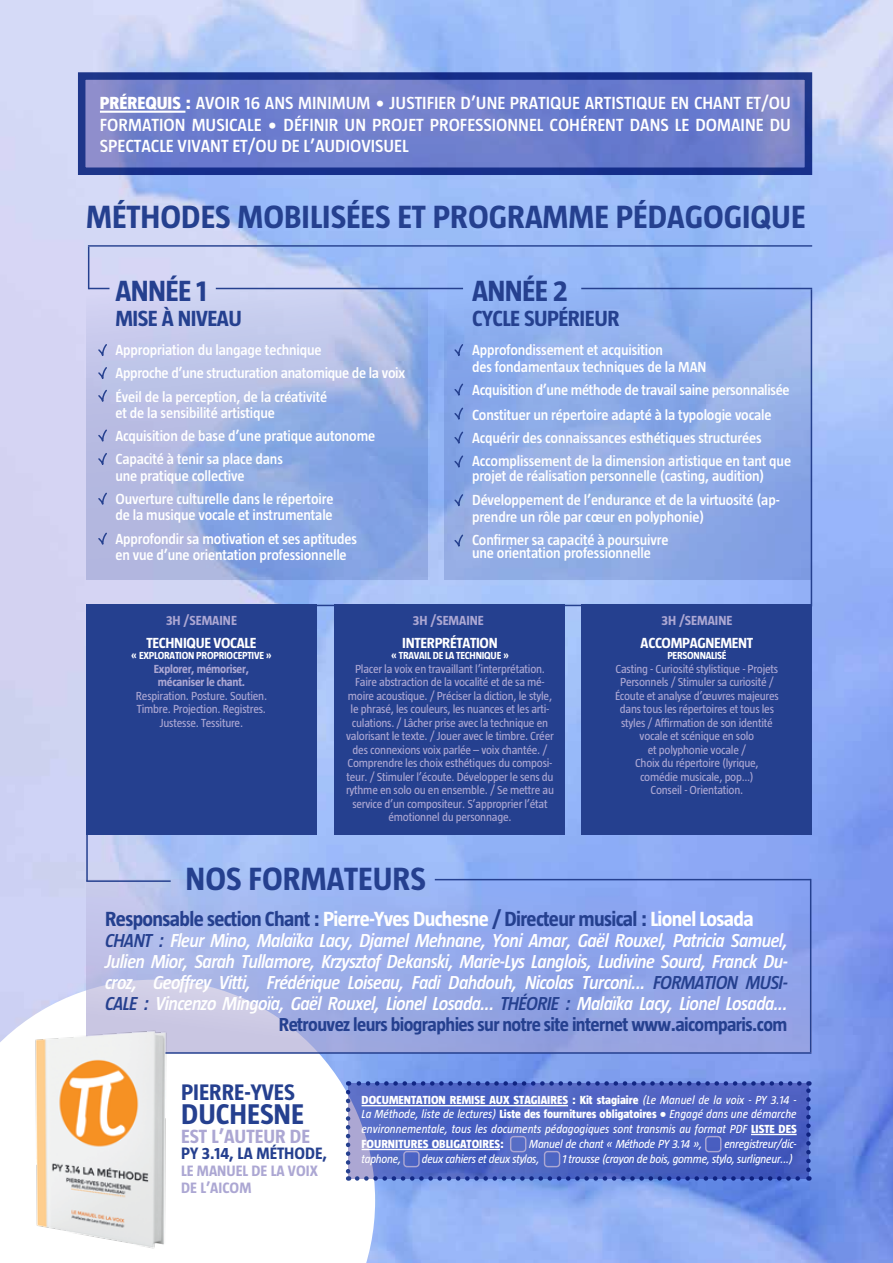
<style>
.page{position:relative;width:893px;height:1263px;background:#fff}
.page>*{position:absolute;margin:0;border:0;box-sizing:border-box;transform-origin:0 0}
.t1{font:700 33px "Taz";color:#25408f}
.t2{font:700 30px "Taz";letter-spacing:-.02em;color:#25408f}
.t3{font:700 29.25px "Taz";color:#25408f}
.t4{font:700 23.1px "Taz";color:#25408f}
.t5{font:700 22.5px "Taz";letter-spacing:-.02em;color:#25408f}
.t6{font:700 21px "Taz";letter-spacing:-.03em;color:#25408f}
.t7{font:700 19.65px "Taz";color:#aca7d3}
.t8{font:italic 600 19.2px/21px "Taz";letter-spacing:-.03em;color:#fff;text-align:right}
.t9{font:600 18px/21.6px "Taz";color:#fff;text-align:justify}
.t10{font:700 16.95px "Taz";color:#25408f}
.t11{font:700 15.45px/17px "Taz";color:#aca7d3}
.t12{font:600 15px/23.1px "Taz";letter-spacing:-.01em;color:#fff}
.t13{font:700 15px "Taz";letter-spacing:-.02em;color:#fff}
.t14{font:700 13.5px "Taz";color:#aca7d3}
.t15{font:12px/13.5px "Taz";letter-spacing:-.02em;color:#aca7d3;text-align:center}
.t16{font:italic 12px/14.5px "Taz";letter-spacing:-.02em;color:#fff;text-align:justify}
.t17{font:700 12px/13.5px "Taz";letter-spacing:-.02em;color:#aca7d3;text-align:center}
.t18{font:700 10.5px "Taz";letter-spacing:-.02em;color:#fff}
.s1{font-weight:800}
.s2{color:#fff}
.s3{color:#25408f}
.s4{font-weight:700;font-style:normal;color:#25408f}
.s5{font-weight:800;font-style:normal}
</style>
<div class="page">
<img style="left:0;top:0;width:893px;height:1263px">
<svg style="left:0;top:980px;width:375px;height:283px"></svg>
<svg style="left:86px;top:879px;width:726px;height:173px;background:#9cade9"></svg>
<svg style="left:78px;top:72px;width:734px;height:103px;background:#6172c1"></svg>
<hr style="left:100px;top:111px;width:85px;height:2px;background:#fff">
<svg style="left:348px;top:1083px;width:460px;height:95px;background:#4f64c2"></svg>
<svg style="left:346px;top:1092px;width:4px;height:89px"></svg>
<svg style="left:357px;top:1176px;width:452px;height:5px;background:#445fb8"></svg>
<svg style="left:806px;top:1081px;width:5px;height:89px"></svg>
<svg style="left:348px;top:1081px;width:451px;height:5px;background:#485fb9"></svg>
<hr style="left:362px;top:1105px;width:206px;height:1px;background:#fff">
<hr style="left:751px;top:1134px;width:46px;height:1px;background:#fff">
<hr style="left:362px;top:1149px;width:138px;height:1px;background:#fff">
<div style="left:510px;top:1136px;width:16px;height:16px;border:1px solid #aca7d3;border-radius:3px"></div>
<div style="left:705px;top:1136px;width:16px;height:16px;border:1px solid #aca7d3;border-radius:3px"></div>
<div style="left:403px;top:1151px;width:17px;height:16px;border:1px solid #aca7d3;border-radius:3px"></div>
<div style="left:544px;top:1151px;width:16px;height:16px;border:1px solid #aca7d3;border-radius:3px"></div>
<hr style="left:88px;top:245px;width:724px;height:2px;background:#25408f">
<svg style="left:86px;top:289px;width:341px;height:291px;background:#a4b5e5"></svg>
<svg style="left:444px;top:288px;width:367px;height:292px;background:#8face7"></svg>
<svg style="left:454px;top:343px;width:11px;height:16px"></svg>
<svg style="left:454px;top:406px;width:11px;height:17px"></svg>
<svg style="left:454px;top:382px;width:11px;height:17px"></svg>
<svg style="left:454px;top:430px;width:11px;height:17px"></svg>
<svg style="left:454px;top:454px;width:11px;height:17px"></svg>
<svg style="left:454px;top:493px;width:11px;height:16px"></svg>
<svg style="left:454px;top:533px;width:11px;height:17px"></svg>
<svg style="left:97px;top:343px;width:11px;height:16px"></svg>
<svg style="left:97px;top:366px;width:11px;height:16px"></svg>
<svg style="left:97px;top:388px;width:11px;height:17px"></svg>
<svg style="left:97px;top:428px;width:11px;height:17px"></svg>
<svg style="left:97px;top:451px;width:11px;height:17px"></svg>
<svg style="left:97px;top:491px;width:11px;height:17px"></svg>
<svg style="left:97px;top:531px;width:11px;height:17px"></svg>
<svg style="left:89px;top:288px;width:20px;height:1px"></svg>
<hr style="left:216px;top:288px;width:247px;height:1px;background:#25408f">
<hr style="left:581px;top:288px;width:231px;height:1px;background:#25408f">
<hr style="left:435px;top:879px;width:376px;height:1px;background:#25408f">
<hr style="left:86px;top:1052px;width:725px;height:2px;background:#25408f">
<hr style="left:86px;top:880px;width:85px;height:2px;background:#25408f">
<hr style="left:88px;top:247px;width:1px;height:42px;background:#25408f">
<hr style="left:811px;top:289px;width:1px;height:317px;background:#25408f">
<hr style="left:810px;top:879px;width:1px;height:173px;background:#25408f">
<hr style="left:86px;top:605px;width:723px;height:1px;background:#25408f">
<hr style="left:86px;top:606px;width:2px;height:275px;background:#25408f">
<div style="left:334px;top:605px;width:230px;height:230px;background:#25408f"></div>
<div style="left:582px;top:605px;width:230px;height:230px;background:#25408f"></div>
<div style="left:86px;top:605px;width:231px;height:230px;background:#25408f"></div>
<img style="left:15px;top:1025px;width:171px;height:231px">
<h3 class="t9" style="left:100px;top:92px;width:692px"><span class="s1">PRÉREQUIS :</span> AVOIR 16 ANS MINIMUM • JUSTIFIER D’UNE PRATIQUE ARTISTIQUE EN CHANT ET/OU FORMATION MUSICALE • DÉFINIR UN PROJET PROFESSIONNEL COHÉRENT DANS LE DOMAINE DU SPECTACLE VIVANT ET/OU DE L’AUDIOVISUEL</h3>
<h1 class="t1" style="left:86px;top:198px;width:721px">MÉTHODES MOBILISÉES ET PROGRAMME PÉDAGOGIQUE</h1>
<h2 class="t2" style="left:115px;top:274px;width:93px">ANNÉE 1</h2>
<h3 class="t5" style="left:115px;top:306px;width:128px">MISE À NIVEAU</h3>
<p class="t12" style="left:115px;top:339px;width:291px">Appropriation du langage technique<br>Approche d’une structuration anatomique de la voix<br>Éveil de la perception, de la créativité</p>
<p class="t12" style="left:115px;top:401px;width:261px">et de la sensibilité artistique<br>Acquisition de base d’une pratique autonome<br>Capacité à tenir sa place dans</p>
<p class="t12" style="left:115px;top:464px;width:220px">une pratique collective<br>Ouverture culturelle dans le répertoire</p>
<p class="t12" style="left:115px;top:504px;width:243px">de la musique vocale et instrumentale<br>Approfondir sa motivation et ses aptitudes</p>
<p class="t12" style="left:115px;top:543px;width:233px">en vue d’une orientation professionnelle</p>
<h2 class="t2" style="left:472px;top:274px;width:97px">ANNÉE 2</h2>
<h3 class="t5" style="left:472px;top:306px;width:149px">CYCLE SUPÉRIEUR</h3>
<p class="t12" style="left:472px;top:342px;width:236px;line-height:16.5px">Approfondissement et acquisition<br>des fondamentaux techniques de la MAN</p>
<p class="t12" style="left:472px;top:377px;width:319px;line-height:24.6px">Acquisition d’une méthode de travail saine personnalisée<br>Constituer un répertoire adapté à la typologie vocale</p>
<p class="t12" style="left:472px;top:426px;width:321px">Acquérir des connaissances esthétiques structurées<br>Accomplissement de la dimension artistique en tant que</p>
<p class="t12" style="left:472px;top:463px;width:309px;line-height:24.6px">projet de réalisation personnelle (casting, audition)<br>Développement de l’endurance et de la virtuosité (ap-</p>
<p class="t12" style="left:472px;top:505px;width:234px">prendre un rôle par cœur en polyphonie)<br>Confirmer sa capacité à poursuivre</p>
<p class="t12" style="left:472px;top:541px;width:180px">une orientation professionnelle</p>
<p class="t14" style="left:166px;top:613px;width:72px">3H /SEMAINE</p>
<p class="t14" style="left:413px;top:613px;width:72px">3H /SEMAINE</p>
<p class="t14" style="left:661px;top:613px;width:72px">3H /SEMAINE</p>
<p class="t13" style="left:402px;top:635px;width:97px">INTERPRÉTATION</p>
<p class="t18" style="left:391px;top:649px;width:119px">« TRAVAIL DE LA TECHNIQUE »</p>
<p class="t15" style="left:346px;top:661px;width:209px">Placer la voix en travaillant l’interprétation.<br>Faire abstraction de la vocalité et de sa mé&shy;moire acoustique. / Préciser la diction, le style, le phrasé, les couleurs, les nuances et les arti&shy;culations. / Lâcher prise avec la technique en valorisant le texte. / Jouer avec le timbre. Créer des connexions voix parlée – voix chantée. / Comprendre les choix esthétiques du composi&shy;teur. / Stimuler l’écoute. Développer le sens du rythme en solo ou en ensemble. / Se mettre au service d’un compositeur. S’approprier l’état émotionnel du personnage.</p>
<p class="t13" style="left:147px;top:635px;width:111px">TECHNIQUE VOCALE</p>
<p class="t18" style="left:131px;top:649px;width:142px">« EXPLORATION PROPRIOCEPTIVE »</p>
<p class="t17" style="left:154px;top:661px;width:97px">Explorer, mémoriser, mécaniser le chant.</p>
<p class="t15" style="left:136px;top:688px;width:133px">Respiration. Posture. Soutien.<br>Timbre. Projection. Registres.<br>Justesse. Tessiture.</p>
<p class="t13" style="left:641px;top:635px;width:114px">ACCOMPAGNEMENT</p>
<p class="t18" style="left:667px;top:649px;width:61px">PERSONNALISÉ</p>
<p class="t15" style="left:615px;top:661px;width:165px">Casting - Curiosité stylistique - Projets<br>Personnels / Stimuler sa curiosité /<br>Écoute et analyse d’œuvres majeures dans tous les répertoires et tous les styles / Affirmation de son identité vocale et scénique en solo<br>et polyphonie vocale /<br>Choix du répertoire (lyrique, comédie musicale, pop…)<br>Conseil - Orientation.</p>
<h1 class="t1" style="left:186px;top:860px;width:242px">NOS FORMATEURS</h1>
<h3 class="t6" style="left:105px;top:907px;width:650px">Responsable section Chant : <span class="s2">Pierre-Yves Duchesne</span> / Directeur musical : <span class="s2">Lionel Losada</span></h3>
<p class="t8" style="left:105px;top:930px;width:684px"><span class="s3">CHANT :</span> Fleur Mino, Malaïka Lacy, Djamel Mehnane, Yoni Amar, Gaël Rouxel, Patricia Samuel, Julien Mior, Sarah Tullamore, Krzysztof Dekanski, Marie-Lys Langlois, Ludivine Sourd, Franck Du&shy;croz, Geoffrey Vitti, Frédérique Loiseau, Fadi Dahdouh, Nicolas Turconi... <span class="s3">FORMATION MUSI-CALE :</span> Vincenzo Mingoïa, Gaël Rouxel, Lionel Losada... <span class="s3">THÉORIE :</span> Malaïka Lacy, Lionel Losada...<br><span class="s4">Retrouvez leurs biographies sur notre site internet www.aicomparis.com</span></p>
<h3 class="t4" style="left:181px;top:1079px;width:115px">PIERRE-YVES</h3>
<h3 class="t3" style="left:181px;top:1098px;width:124px">DUCHESNE</h3>
<h3 class="t7" style="left:181px;top:1125px;width:130px">EST L’AUTEUR DE</h3>
<h3 class="t10" style="left:181px;top:1144px;width:147px">PY 3.14, LA MÉTHODE,</h3>
<p class="t11" style="left:181px;top:1162px;width:138px">LE MANUEL DE LA VOIX<br>DE L’AICOM</p>
<p class="t16" style="left:362px;top:1092px;width:437px"><span class="s5">DOCUMENTATION REMISE AUX STAGIAIRES : Kit stagiaire</span> (Le Manuel de la voix - PY 3.14 - La Méthode, liste de lectures) <span class="s5">Liste des fournitures obligatoires •</span> Engagé dans une démarche environnementale, tous les documents pédagogiques sont transmis au format PDF <span class="s5">LISTE DES FOURNITURES OBLIGATOIRES:</span></p>
<p class="t16" style="left:529px;top:1136px;width:174px">Manuel de chant « Méthode PY 3.14 »,</p>
<p class="t16" style="left:724px;top:1136px;width:74px">enregistreur/dic-</p>
<p class="t16" style="left:362px;top:1151px;width:41px">taphone,</p>
<p class="t16" style="left:422px;top:1151px;width:119px">deux cahiers et deux stylos,</p>
<p class="t16" style="left:562px;top:1151px;width:232px">1 trousse (crayon de bois, gomme, stylo, surligneur...)</p>
</div>
